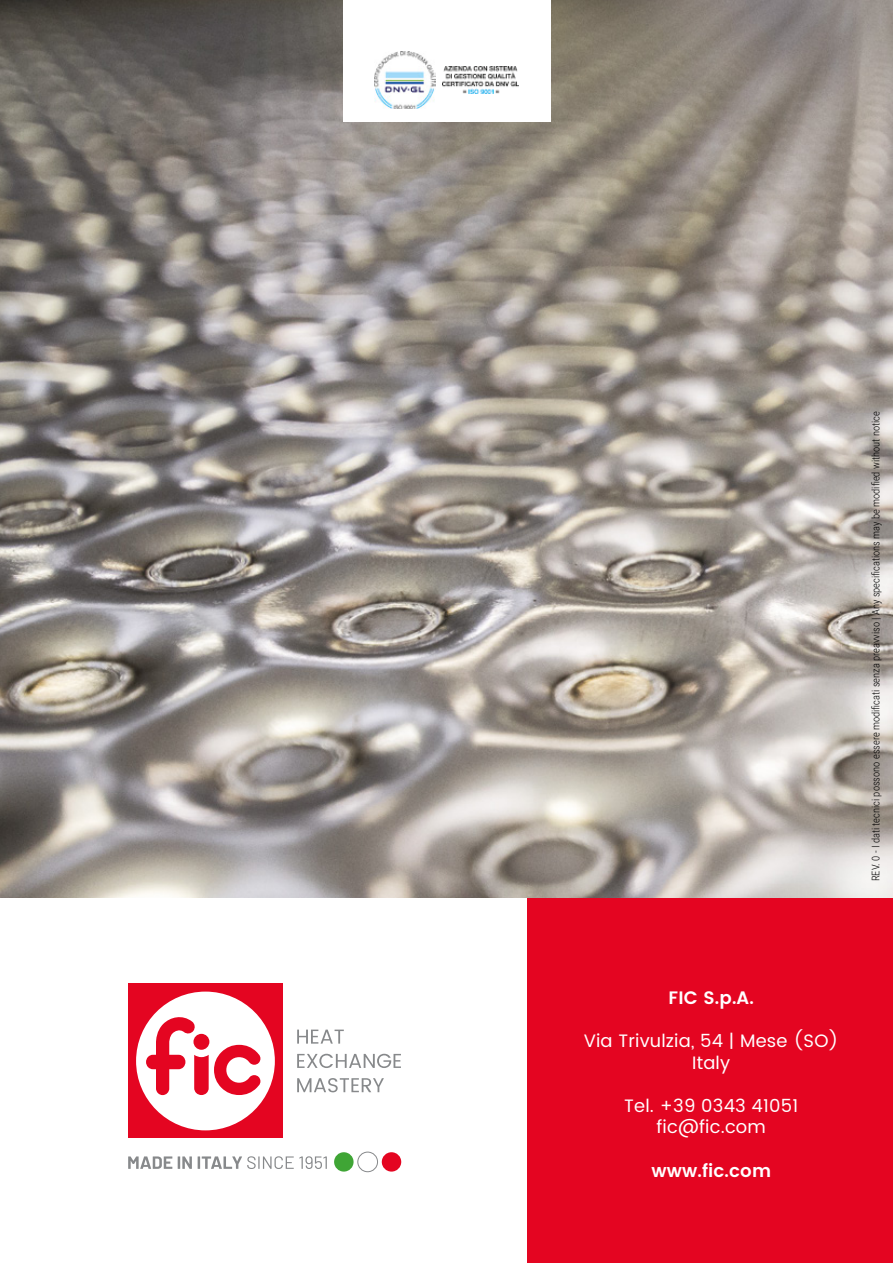
<style>
.page{position:relative;width:893px;height:1263px;background:#fff}
.page>*{position:absolute;margin:0;border:0;box-sizing:border-box;transform-origin:0 0}
.t1{font:18px/21.6px "Poppins";letter-spacing:.01em;color:#fff;text-align:center}
.t2{font:600 18px "Poppins";letter-spacing:.01em;color:#fff}
.t3{font:300 10.5px "Roboto Condensed";color:#000}
</style>
<div class="page">
<div style="left:527px;top:897px;width:366px;height:366px;background:#e40521"></div>
<svg style="left:297px;top:1078px;width:87px;height:14px"></svg>
<svg style="left:297px;top:1054px;width:104px;height:14px"></svg>
<svg style="left:297px;top:1029px;width:47px;height:14px"></svg>
<div style="left:128px;top:984px;width:155px;height:154px;background:#e40521"></div>
<div style="left:136px;top:991px;width:139px;height:139px;background:#fff;border-radius:50%"></div>
<svg style="left:146px;top:1014px;width:114px;height:81px"></svg>
<div style="left:334px;top:1152px;width:20px;height:19px;background:#3fa535;border-radius:50%"></div>
<div style="left:357px;top:1152px;width:21px;height:20px;border:1px solid #87898b;border-radius:50%"></div>
<div style="left:382px;top:1152px;width:19px;height:19px;background:#e40521;border-radius:50%"></div>
<svg style="left:128px;top:1156px;width:199px;height:13px"></svg>
<img style="left:0;top:0;width:893px;height:897px">
<div style="left:343px;top:0;width:207px;height:121px;background:#fff"></div>
<img style="left:375px;top:51px;width:61px;height:58px">
<img style="left:442px;top:66px;width:76px;height:27px">
<p class="t3" style="left:868px;top:881px;width:472px;rotate:-90deg">REV. 0 - I dati tecnici possono essere modificati senza preavviso | Any specifications may be modified without notice</p>
<h1 class="t2" style="left:668px;top:984px;width:87px">FIC S.p.A.</h1>
<h1 class="t1" style="left:584px;top:1030px;width:257px">Via Trivulzia, 54 | Mese (SO)<br>Italy</h1>
<h1 class="t1" style="left:624px;top:1095px;width:175px">Tel. +39 0343 41051 fic@fic.com</h1>
<h1 class="t2" style="left:651px;top:1157px;width:121px">www.fic.com</h1>
</div>
